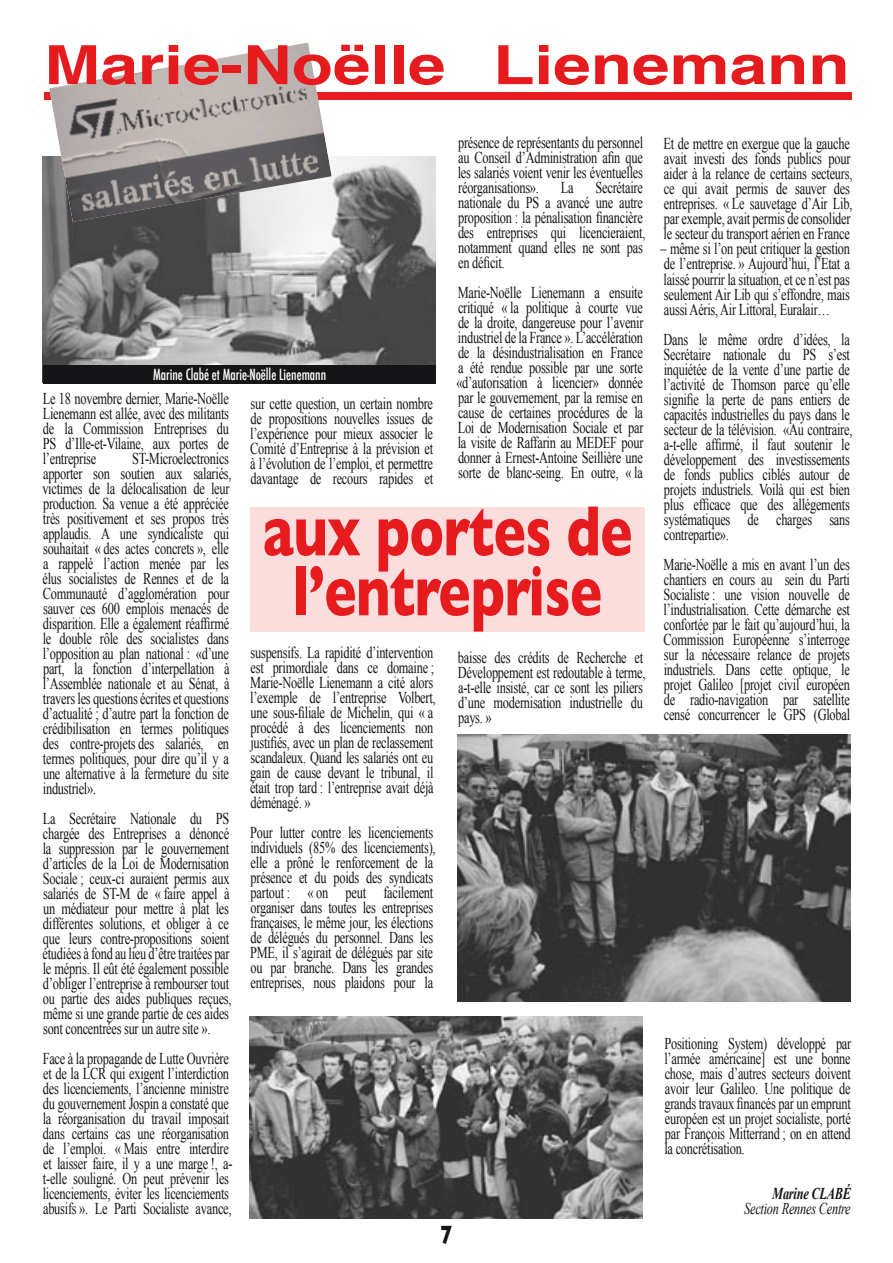
<style>
.page{position:relative;width:893px;height:1263px;background:#fff}
.page>*{position:absolute;margin:0;border:0;box-sizing:border-box;transform-origin:0 0}
.t1{font:700 72px/60px "Gill Sans";letter-spacing:-.01em;color:#e61b1e;text-align:center;scale:.75 1}
.t2{font:700 54px "Helvetica";color:#e61b1e;scale:1.25 1}
.t3{font:700 27px "Gill Sans";color:#151518;scale:.75 1}
.t4{font:16.5px/15px "Times New Roman";letter-spacing:-.02em;color:#151518;scale:.75 1}
.t5{font:italic 16.5px "Times New Roman";letter-spacing:-.02em;color:#151518;scale:.75 1}
.t6{font:italic 700 16.5px "Times New Roman";letter-spacing:-.02em;color:#151518;scale:.75 1}
.t7{font:500 condensed 15px "Futura";color:#fff;scale:.9 1}
</style>
<div class="page">
<div style="left:44px;top:92px;width:808px;height:7px;background:#e61b1e"></div>
<img style="left:43px;top:157px;width:393px;height:209px">
<img style="left:49px;top:43px;width:283px;height:179px">
<img style="left:458px;top:734px;width:392px;height:268px">
<img style="left:249px;top:1016px;width:394px;height:202px">
<div style="left:250px;top:507px;width:395px;height:124px;background:#fbdddd"></div>
<div style="left:43px;top:366px;width:393px;height:18px;background:#151518"></div>
<h2 class="t2" style="left:44px;top:28px;width:646px">Marie-Noëlle Lienemann</h2>
<p class="t4" style="left:458px;top:134px;width:249px;text-align:justify">présence de représentants du personnel au Conseil d’Administration afin que les salariés voient venir les éventuelles réorganisations».</p>
<p class="t4" style="left:458px;top:179px;width:251px;text-indent:138px">Secrétaire nationale du PS a avancé une autre proposition : la pénalisation financière des entreprises qui licencieraient, notamment quand elles ne sont pas en déficit.</p>
<p class="t4" style="left:456px;top:284px;width:251px;text-align:justify">Marie-Noëlle Lienemann a ensuite critiqué « la politique à courte vue de la droite, dangereuse pour l’avenir industriel de la France ». L’accélération de la désindustrialisation en France a été rendue possible par une sorte «d’autorisation à licencier» donnée par le gouvernement, par la remise en cause de certaines procédures de la Loi de Modernisation Sociale et par la visite de Raffarin au MEDEF pour donner à Ernest-Antoine Seillière une sorte de blanc-seing. En outre, « la</p>
<p class="t4" style="left:561px;top:179px;width:19px">La</p>
<p class="t7" style="left:153px;top:365px;width:194px">Marine Clabé et Marie-Noëlle Lienemann</p>
<p class="t4" style="left:43px;top:391px;width:250px;text-align:justify">Le 18 novembre dernier, Marie-Noëlle Lienemann est allée, avec des militants de la Commission Entreprises du PS d’Ille-et-Vilaine, aux portes de l’entreprise</p>
<p class="t4" style="left:250px;top:396px;width:246px;text-align:justify">sur cette question, un certain nombre de propositions nouvelles issues de l’expérience pour mieux associer le Comité d’Entreprise à la prévision et à l’évolution de l’emploi, et permettre davantage de recours rapides et</p>
<p class="t4" style="left:42px;top:451px;width:254px;text-indent:90px">ST-Microelectronics apporter son soutien aux salariés, victimes de la délocalisation de leur production. Sa venue a été appréciée très positivement et ses propos très applaudis. A une syndicaliste qui souhaitait « des actes concrets », elle a rappelé l’action menée par les élus socialistes de Rennes et de la Communauté d’agglomération pour sauver ces 600 emplois menacés de disparition. Elle a également réaffirmé le double rôle des socialistes dans l’opposition au plan national : «d’une part, la fonction d’interpellation à l’Assemblée nationale et au Sénat, à travers les questions écrites et questions d’actualité ; d’autre part la fonction de crédibilisation en termes politiques des contre-projets des salariés, en termes politiques, pour dire qu’il y a une alternative à la fermeture du site industriel».</p>
<p class="t4" style="left:42px;top:811px;width:254px">La Secrétaire Nationale du PS chargée des Entreprises a dénoncé la suppression par le gouvernement d’articles de la Loi de Modernisation Sociale ; ceux-ci auraient permis aux salariés de ST-M de « faire appel à un médiateur pour mettre à plat les différentes solutions, et obliger à ce que leurs contre-propositions soient étudiées à fond au lieu d’être traitées par le mépris. Il eût été également possible d’obliger l’entreprise à rembourser tout ou partie des aides publiques reçues, même si une grande partie de ces aides sont concentrées sur un autre site ».</p>
<p class="t4" style="left:43px;top:1051px;width:255px">Face à la propagande de Lutte Ouvrière et de la LCR qui exigent l’interdiction des licenciements, l’ancienne ministre du gouvernement Jospin a constaté que la réorganisation du travail imposait dans certains cas une réorganisation de l’emploi. « Mais entre interdire et laisser faire, il y a une marge !, a&shy;t-elle souligné. On peut prévenir les licenciements, éviter les licenciements abusifs ». Le Parti Socialiste avance,</p>
<h1 class="t1" style="left:263px;top:500px;width:495px">aux portes de l’entreprise</h1>
<p class="t4" style="left:250px;top:644px;width:249px">suspensifs. La rapidité d’intervention est primordiale dans ce domaine ; Marie-Noëlle Lienemann a cité alors l’exemple de l’entreprise Volbert, une sous-filiale de Michelin, qui « a procédé à des licenciements non justifiés, avec un plan de reclassement scandaleux. Quand les salariés ont eu gain de cause devant le tribunal, il était trop tard : l’entreprise avait déjà déménagé. »</p>
<p class="t4" style="left:250px;top:824px;width:249px">Pour lutter contre les licenciements individuels (85% des licenciements), elle a prôné le renforcement de la présence et du poids des syndicats partout : « on peut facilement organiser dans toutes les entreprises françaises, le même jour, les élections de délégués du personnel. Dans les PME, il s’agirait de délégués par site ou par branche. Dans les grandes entreprises, nous plaidons pour la</p>
<p class="t4" style="left:458px;top:650px;width:252px">baisse des crédits de Recherche et<br>Développement est redoutable à terme, a-t-elle insisté, car ce sont les piliers d’une modernisation industrielle du pays. »</p>
<h3 class="t3" style="left:441px;top:1219px;width:18px">7</h3>
<p class="t4" style="left:663px;top:136px;width:253px">Et de mettre en exergue que la gauche avait investi des fonds publics pour aider à la relance de certains secteurs, ce qui avait permis de sauver des entreprises. « Le sauvetage d’Air Lib, par exemple, avait permis de consolider le secteur du transport aérien en France</p>
<p class="t4" style="left:660px;top:241px;width:254px;text-align:justify">– même si l’on peut critiquer la gestion de l’entreprise. » Aujourd’hui, l’Etat a laissé pourrir la situation, et ce n’est pas seulement Air Lib qui s’effondre, mais aussi Aéris, Air Littoral, Euralair…</p>
<p class="t4" style="left:663px;top:331px;width:253px">Dans le même ordre d’idées, la Secrétaire nationale du PS s’est inquiétée de la vente d’une partie de l’activité de Thomson parce qu’elle signifie la perte de pans entiers de capacités industrielles du pays dans le secteur de la télévision. «Au contraire, a-t-elle affirmé, il faut soutenir le développement des investissements de fonds publics ciblés autour de projets industriels. Voilà qui est bien plus efficace que des allégements systématiques de charges sans contrepartie».</p>
<p class="t4" style="left:663px;top:556px;width:250px;text-align:justify">Marie-Noëlle a mis en avant l’un des chantiers en cours au sein du Parti Socialiste : une vision nouvelle de l’industrialisation. Cette démarche est confortée par le fait qu’aujourd’hui, la Commission Européenne s’interroge sur la nécessaire relance de projets industriels. Dans cette optique, le projet Galileo [projet civil européen de radio-navigation par satellite censé concurrencer le GPS (Global</p>
<p class="t4" style="left:664px;top:1035px;width:251px;text-align:justify">Positioning System) développé par l’armée américaine] est une bonne chose, mais d’autres secteurs doivent avoir leur Galileo. Une politique de grands travaux financés par un emprunt européen est un projet socialiste, porté par François Mitterrand ; on en attend la concrétisation.</p>
<p class="t6" style="left:772px;top:1184px;width:107px">Marine CLABÉ</p>
<p class="t5" style="left:744px;top:1199px;width:144px">Section Rennes Centre</p>
</div>
